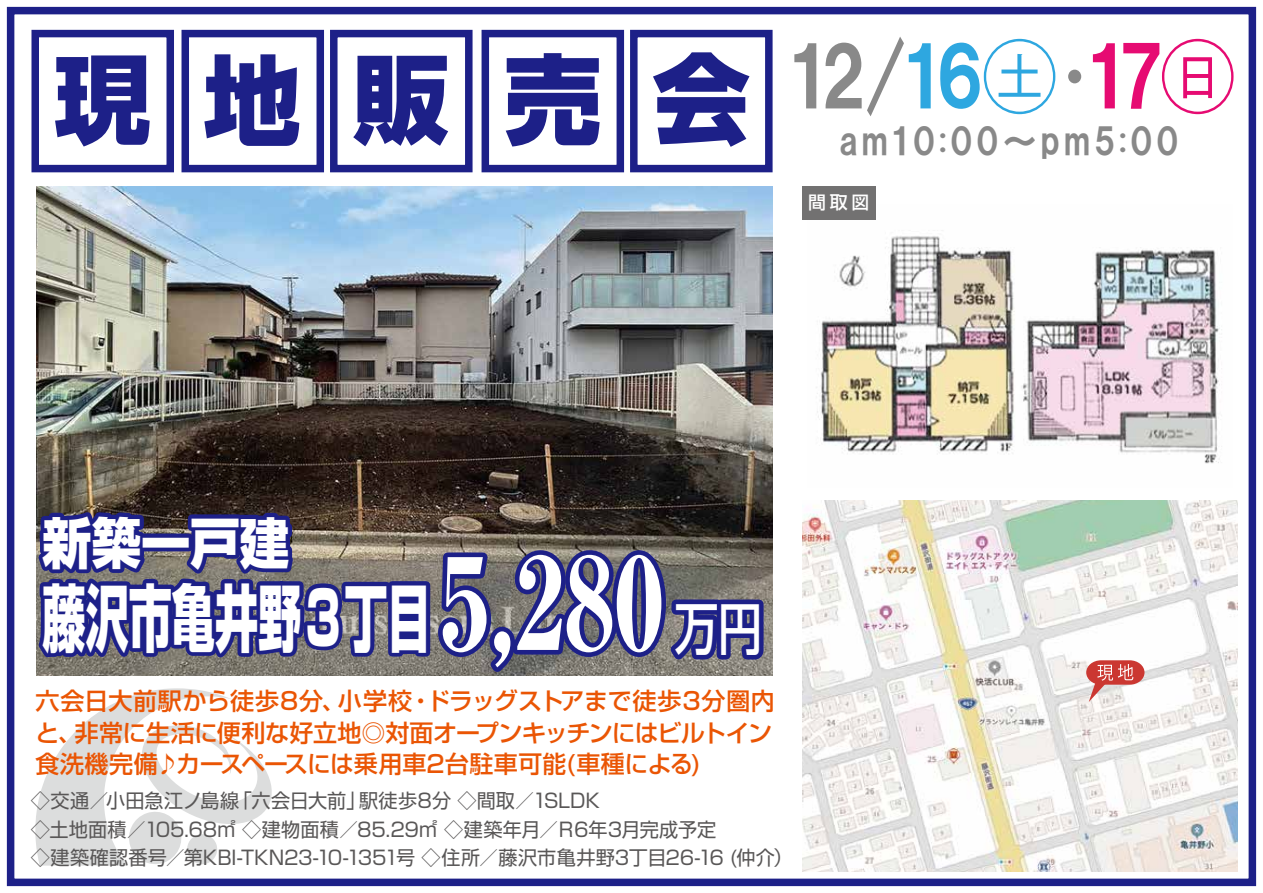
<style>
.page{position:relative;width:1263px;height:893px;background:#fff}
.page>*{position:absolute;margin:0;border:0;box-sizing:border-box;transform-origin:0 0}
.t1{font:800 97.5px "Shin Go Pr 5";letter-spacing:.53em;color:#1d2088}
.t2{font:81px "HGP Soei Kakugothic UB";color:#898989;scale:.95 1}
.t3{font:800 73.05px "Shin Go Pr 5";color:#fff;scale:.59 1}
.t4{font:500 55.95px "Shin Go Pr 5";color:#fff;scale:.78 1}
.t5{font:800 54.9px "Shin Go Pr 5";color:#fff;scale:.9 1}
.t6{font:36px "HGP Soei Kakugothic UB";letter-spacing:.095em;color:#898989}
.t7{font:500 24px/31.5px "Shin Go Pr 5";letter-spacing:-.02em;color:#ea5504;text-align:justify}
.t8{font:19.5px/28.5px "Shin Go Pr 5";color:#595757}
.t9{font:500 18px "Shin Go Pr 5";color:#fff}
.s1{color:#2ea7e0}
.s2{font-family:"Koz Go Pro";color:#2ea7e0}
.s3{font-family:"Shin Go Pr 5"}
.s4{color:#e60b72}
.s5{font-family:"Koz Go Pro";color:#e60b72}
.s6{font-family:"Ryumin Pr 5";font-size:127.2px}
</style>
<div class="page">
<svg style="left:35px;top:688px;width:237px;height:178px"></svg>
<img style="left:816px;top:236px;width:406px;height:228px">
<img style="left:36px;top:186px;width:737px;height:489px">
<svg style="left:6px;top:505px;width:762px;height:176px;background:#56547a"></svg>
<img style="left:802px;top:501px;width:435px;height:370px">
<svg style="left:1086px;top:660px;width:58px;height:42px"></svg>
<div style="left:7px;top:7px;width:1249px;height:879px;border:8px solid #1d2088"></div>
<div style="left:31px;top:30px;width:143px;height:142px;border:8px solid #1d2088"></div>
<div style="left:181px;top:30px;width:143px;height:142px;border:8px solid #1d2088"></div>
<div style="left:330px;top:30px;width:142px;height:142px;border:8px solid #1d2088"></div>
<div style="left:481px;top:30px;width:143px;height:142px;border:8px solid #1d2088"></div>
<div style="left:630px;top:30px;width:142px;height:142px;border:8px solid #1d2088"></div>
<div style="left:802px;top:186px;width:74px;height:34px;background:#727171"></div>
<h1 class="t1" style="left:54px;top:22px;width:697px">現地販売会</h1>
<h2 class="t2" style="left:784px;top:36px;width:478px">12/<span class="s1">16</span><span class="s2">㊏</span><span class="s3">・</span><span class="s4">17</span><span class="s5">㊐</span></h2>
<h3 class="t6" style="left:839px;top:123px;width:341px">am10:00～pm5:00</h3>
<p class="t9" style="left:808px;top:187px;width:63px">間取図</p>
<h3 class="t5" style="left:43px;top:499px;width:276px">新築一戸建</h3>
<h3 class="t3" style="left:43px;top:560px;width:1054px">藤沢市亀井野３丁目 <span class="s6">5,280</span></h3>
<h3 class="t4" style="left:675px;top:583px;width:113px">万円</h3>
<p class="t7" style="left:35px;top:683px;width:741px">六会日大前駅から徒歩8分、小学校・ドラッグストアまで徒歩3分圏内と、非常に生活に便利な好立地◎対面オープンキッチンにはビルトイン食洗機完備♪カースペースには乗用車2台駐車可能(車種による)</p>
<p class="t8" style="left:31px;top:784px;width:763px">◇交通／小田急江ノ島線「六会日大前」駅徒歩8分 ◇間取／1SLDK<br>◇土地面積／105.68㎡ ◇建物面積／85.29㎡ ◇建築年月／Ｒ6年3月完成予定<br>◇建築確認番号／第KBI-TKN23-10-1351号 ◇住所／藤沢市亀井野3丁目26-16 (仲介）</p>
</div>
